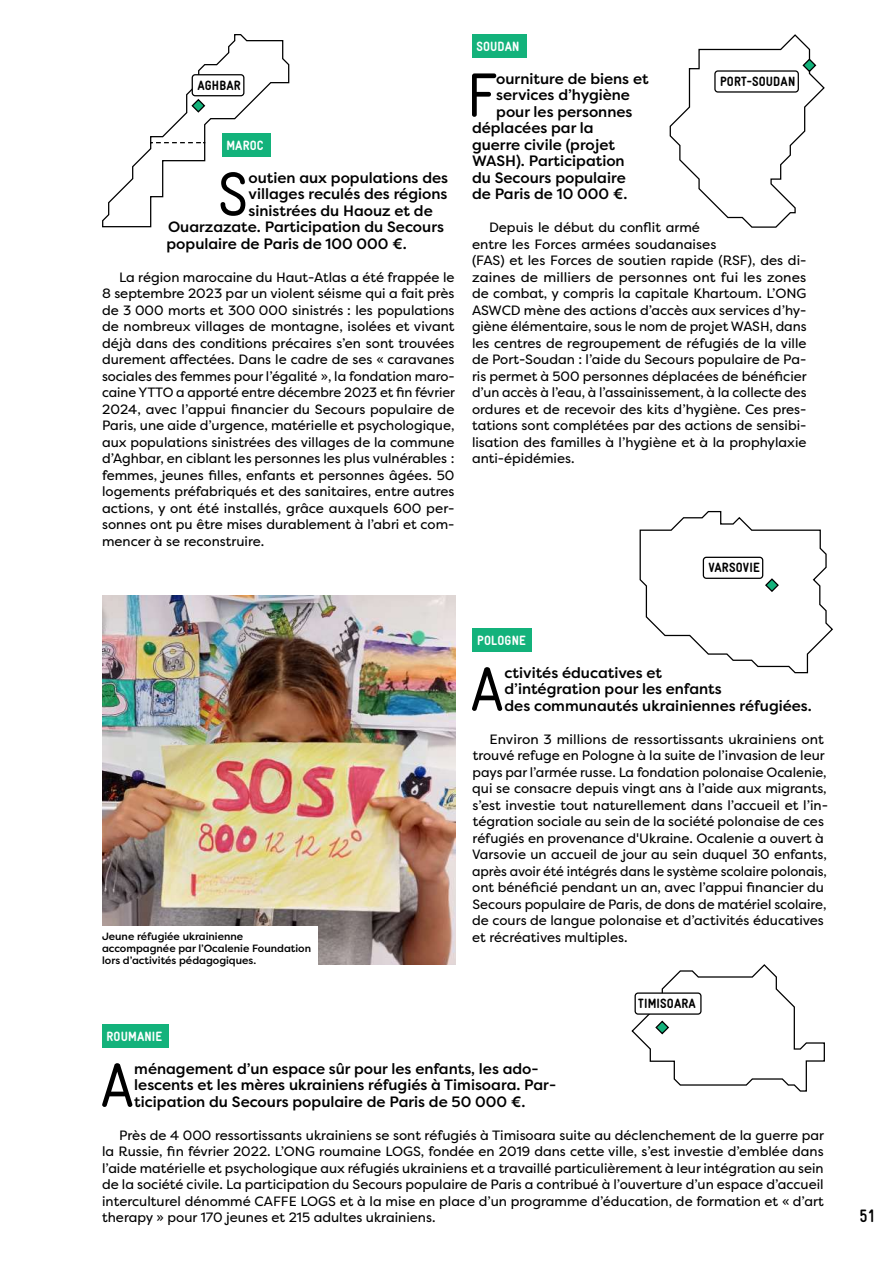
<style>
.page{position:relative;width:893px;height:1263px;background:#fff}
.page>*{position:absolute;margin:0;border:0;box-sizing:border-box;transform-origin:0 0}
.t1{font:62.4px "Gravur Condensed Pro";color:#000}
.t2{font:700 18px "Gravur Condensed Pro";color:#000}
.t3{font:500 15px/16.5px "Filson Pro";color:#000}
.t4{font:13.5px/16.5px "Filson Pro";color:#000}
.t5{font:900 13.5px "Gravur Condensed Pro";letter-spacing:.01em;color:#000001}
.t6{font:900 13.5px "Gravur Condensed Pro";letter-spacing:.01em;color:#fff}
.t7{font:500 10.5px/12px "Filson Pro";color:#000}
</style>
<div class="page">
<div style="left:472px;top:628px;width:59px;height:24px;background:#13b27b"></div>
<div style="left:472px;top:34px;width:54px;height:24px;background:#13b27b"></div>
<div style="left:102px;top:1024px;width:67px;height:24px;background:#13b27b"></div>
<svg style="left:669px;top:34px;width:156px;height:194px"></svg>
<svg style="left:631px;top:964px;width:194px;height:128px"></svg>
<svg style="left:639px;top:511px;width:194px;height:163px"></svg>
<div style="left:715px;top:71px;width:83px;height:21px;background:#fff;border-radius:3px"></div>
<div style="left:714px;top:70px;width:85px;height:23px;border:1px solid #000;border-radius:3px"></div>
<div style="left:635px;top:993px;width:66px;height:21px;background:#fff;border-radius:3px"></div>
<div style="left:634px;top:992px;width:68px;height:23px;border:1px solid #000;border-radius:3px"></div>
<div style="left:703px;top:557px;width:60px;height:21px;background:#fff;border-radius:3px"></div>
<div style="left:703px;top:557px;width:60px;height:22px;border:1px solid #000;border-radius:3px"></div>
<svg style="left:102px;top:34px;width:188px;height:194px"></svg>
<div style="left:192px;top:75px;width:52px;height:21px;background:#fff;border-radius:3px"></div>
<div style="left:192px;top:74px;width:52px;height:22px;border:1px solid #000;border-radius:3px"></div>
<img style="left:102px;top:595px;width:353px;height:369px">
<div style="left:95px;top:926px;width:223px;height:48px;background:#fff"></div>
<p class="t5" style="left:197px;top:78px;width:45px">AGHBAR</p>
<p class="t6" style="left:226px;top:137px;width:39px">MAROC</p>
<h1 class="t1" style="left:217px;top:160px;width:33px">S</h1>
<p class="t3" style="left:248px;top:169px;width:201px">outien aux populations des</p>
<p class="t3" style="left:248px;top:185px;width:200px">villages reculés des régions</p>
<p class="t3" style="left:248px;top:202px;width:186px">sinistrées du Haouz et de</p>
<p class="t3" style="left:168px;top:218px;width:277px">Ouarzazate. Participation du Secours</p>
<p class="t3" style="left:167px;top:235px;width:242px">populaire de Paris de 100 000 €.</p>
<p class="t4" style="left:102px;top:268px;width:354px;text-align:justify;text-indent:17px">La région marocaine du Haut-Atlas a été frappée le 8 septembre 2023 par un violent séisme qui a fait près de 3 000 morts et 300 000 sinistrés : les populations de nombreux villages de montagne, isolées et vivant déjà dans des conditions précaires s’en sont trouvées durement affectées. Dans le cadre de ses « caravanes sociales des femmes pour l’égalité », la fondation maro&shy;caine YTTO a apporté entre décembre 2023 et fin février 2024, avec l’appui financier du Secours populaire de Paris, une aide d’urgence, matérielle et psychologique, aux populations sinistrées des villages de la commune d’Aghbar, en ciblant les personnes les plus vulnérables : femmes, jeunes filles, enfants et personnes âgées. 50 logements préfabriqués et des sanitaires, entre autres actions, y ont été installés, grâce auxquels 600 per&shy;sonnes ont pu être mises durablement à l’abri et com&shy;mencer à se reconstruire.</p>
<p class="t6" style="left:476px;top:38px;width:45px">SOUDAN</p>
<h1 class="t1" style="left:466px;top:61px;width:31px">F</h1>
<p class="t3" style="left:496px;top:70px;width:154px">ourniture de biens et</p>
<p class="t5" style="left:720px;top:74px;width:77px">PORT-SOUDAN</p>
<p class="t3" style="left:496px;top:86px;width:135px">services d’hygiène</p>
<p class="t3" style="left:496px;top:103px;width:138px">pour les personnes</p>
<p class="t3" style="left:472px;top:119px;width:123px">déplacées par la</p>
<p class="t3" style="left:472px;top:136px;width:145px">guerre civile (projet</p>
<p class="t3" style="left:472px;top:152px;width:154px">WASH). Participation</p>
<p class="t3" style="left:472px;top:169px;width:155px">du Secours populaire</p>
<p class="t3" style="left:472px;top:185px;width:157px">de Paris de 10 000 €.</p>
<p class="t4" style="left:472px;top:219px;width:336px;text-indent:17px">Depuis le début du conflit armé<br>entre les Forces armées soudanaises<br>(FAS) et les Forces de soutien rapide (RSF), des di&shy;zaines de milliers de personnes ont fui les zones de combat, y compris la capitale Khartoum. L’ONG ASWCD mène des actions d’accès aux services d’hy&shy;giène élémentaire, sous le nom de projet WASH, dans les centres de regroupement de réfugiés de la ville de Port-Soudan : l’aide du Secours populaire de Pa&shy;ris permet à 500 personnes déplacées de bénéficier d’un accès à l’eau, à l’assainissement, à la collecte des ordures et de recevoir des kits d’hygiène. Ces pres&shy;tations sont complétées par des actions de sensibi&shy;lisation des familles à l’hygiène et à la prophylaxie anti-épidémies.</p>
<p class="t5" style="left:708px;top:560px;width:53px">VARSOVIE</p>
<p class="t7" style="left:102px;top:930px;width:211px">Jeune réfugiée ukrainienne accompagnée par l’Ocalenie Foundation lors d’activités pédagogiques.</p>
<p class="t6" style="left:477px;top:632px;width:50px">POLOGNE</p>
<h1 class="t1" style="left:470px;top:655px;width:35px">A</h1>
<p class="t3" style="left:504px;top:664px;width:309px">ctivités éducatives et<br>d’intégration pour les enfants<br>des communautés ukrainiennes réfugiées.</p>
<p class="t4" style="left:472px;top:730px;width:358px;text-indent:17px">Environ 3 millions de ressortissants ukrainiens ont trouvé refuge en Pologne à la suite de l’invasion de leur pays par l’armée russe. La fondation polonaise Ocalenie, qui se consacre depuis vingt ans à l’aide aux migrants, s’est investie tout naturellement dans l’accueil et l’in&shy;tégration sociale au sein de la société polonaise de ces réfugiés en provenance d'Ukraine. Ocalenie a ouvert à Varsovie un accueil de jour au sein duquel 30 enfants, après avoir été intégrés dans le système scolaire polonais, ont bénéficié pendant un an, avec l’appui financier du Secours populaire de Paris, de dons de matériel scolaire, de cours de langue polonaise et d’activités éducatives et récréatives multiples.</p>
<p class="t5" style="left:638px;top:996px;width:59px">TIMISOARA</p>
<p class="t6" style="left:106px;top:1028px;width:57px">ROUMANIE</p>
<h1 class="t1" style="left:100px;top:1051px;width:35px">A</h1>
<p class="t3" style="left:134px;top:1060px;width:423px">ménagement d’un espace sûr pour les enfants, les ado&shy;lescents et les mères ukrainiens réfugiés à Timisoara. Par&shy;ticipation du Secours populaire de Paris de 50 000 €.</p>
<p class="t4" style="left:102px;top:1126px;width:723px;text-align:justify;text-indent:17px">Près de 4 000 ressortissants ukrainiens se sont réfugiés à Timisoara suite au déclenchement de la guerre par la Russie, fin février 2022. L’ONG roumaine LOGS, fondée en 2019 dans cette ville, s’est investie d’emblée dans l’aide matérielle et psychologique aux réfugiés ukrainiens et a travaillé particulièrement à leur intégration au sein de la société civile. La participation du Secours populaire de Paris a contribué à l’ouverture d’un espace d’accueil interculturel dénommé CAFFE LOGS et à la mise en place d’un programme d’éducation, de formation et « d’art therapy » pour 170 jeunes et 215 adultes ukrainiens.</p>
<h2 class="t2" style="left:859px;top:1206px;width:18px">51</h2>
</div>
